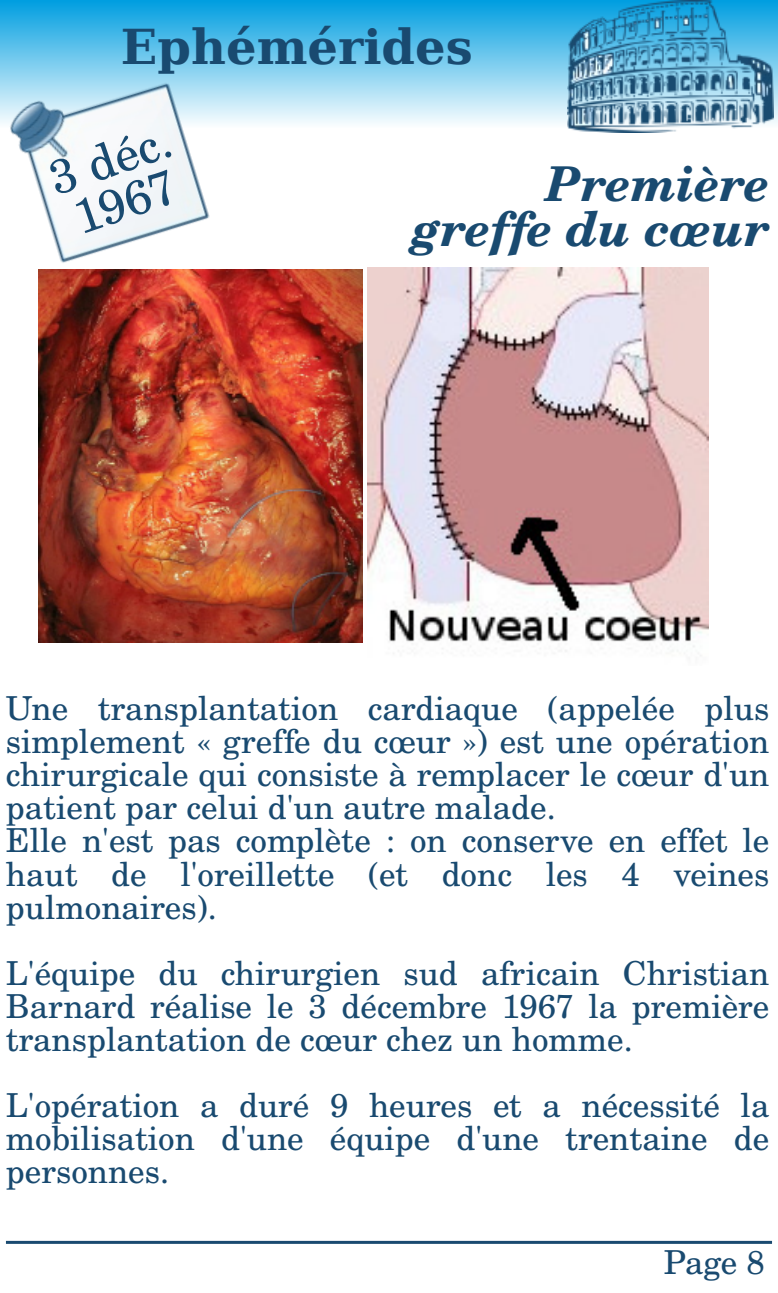
<style>
.page{position:relative;width:778px;height:1293px;background:#fff}
.page>*{position:absolute;margin:0;border:0;box-sizing:border-box;transform-origin:0 0}
.t1{font:italic 700 48px/45px "Century Sch L";color:#194a70;text-align:right}
.t2{font:700 48px "Bitstream Vera Serif";color:#194a70}
.t3{font:48px/45px "Century Sch L Roma";color:#194a70}
.t4{font:33px/33px "Century Sch L Roma";color:#194a70;text-align:justify}
</style>
<div class="page">
<div style="left:0;top:0;width:777px;height:128px;background:linear-gradient(to bottom,#009ee0,#f9fcfe)"></div>
<img style="left:567px;top:0;width:205px;height:132px">
<img style="left:0;top:55px;width:223px;height:222px">
<hr style="left:6px;top:1240px;width:765px;height:3px;background:#194a70">
<img style="left:39px;top:269px;width:324px;height:374px">
<img style="left:367px;top:268px;width:340px;height:388px">
<h1 class="t2" style="left:121px;top:19px;width:353px">Ephémérides</h1>
<h1 class="t3" style="left:44px;top:162px;width:128px;rotate:-19deg">3 déc.<br>1967</h1>
<h1 class="t1" style="left:411px;top:166px;width:359px">Première greffe du cœur</h1>
<p class="t4" style="left:6px;top:695px;width:764px;text-align:left">Une transplantation cardiaque (appelée plus simplement « greffe du cœur ») est une opération chirurgicale qui consiste à remplacer le cœur d'un patient par celui d'un autre malade.<br>Elle n'est pas complète : on conserve en effet le haut de l'oreillette (et donc les 4 veines pulmonaires).</p>
<p class="t4" style="left:6px;top:959px;width:764px">L'équipe du chirurgien sud africain Christian Barnard réalise le 3 décembre 1967 la première transplantation de cœur chez un homme.</p>
<p class="t4" style="left:6px;top:1091px;width:764px">L'opération a duré 9 heures et a nécessité la mobilisation d'une équipe d'une trentaine de personnes.</p>
<p class="t4" style="left:663px;top:1248px;width:103px">Page 8</p>
</div>
